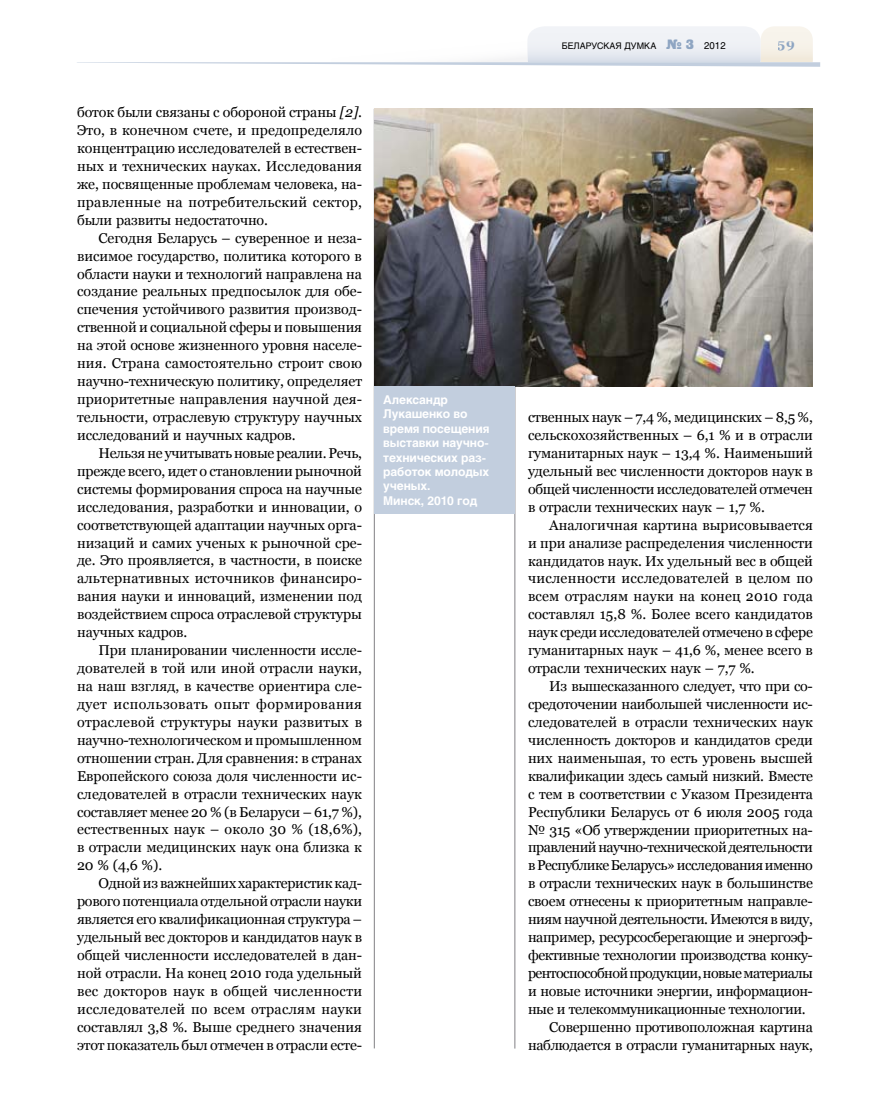
<style>
.page{position:relative;width:872px;height:1106px;background:#fff}
.page>*{position:absolute;margin:0;border:0;box-sizing:border-box;transform-origin:0 0}
.t1{font:14.25px/18px "Georgia";letter-spacing:-.015em;color:#000;text-align:justify}
.t2{font:14.25px "Georgia";letter-spacing:-.04em;color:#000}
.t3{font:14.25px "Georgia";letter-spacing:-.035em;color:#000}
.t4{font:700 13.5px "Georgia";color:#8ea5c2}
.t5{font:700 12px/14.4px "Helios";letter-spacing:-.01em;color:#fff}
.t6{font:9px "Helios";color:#000}
.s1{font-style:italic}
.s2{font-family:"Black Grotesk C";font-size:13.5px;color:#8ea5c2}
.s3{font-size:9.75px}
</style>
<div class="page">
<hr style="left:374px;top:109px;width:1px;height:939px;background:#818084">
<hr style="left:514px;top:109px;width:1px;height:939px;background:#818084">
<svg style="left:77px;top:26px;width:743px;height:41px"></svg>
<img style="left:374px;top:109px;width:439px;height:277px">
<div style="left:375px;top:386px;width:140px;height:127px;background:#c2cede"></div>
<p class="t1" style="left:77px;top:103px;width:286px">боток были связаны с обороной страны <span class="s1">[2]</span>.<br>Это, в конечном счете, и предопределяло концентрацию исследователей в естествен&shy;ных и технических науках. Исследования же, посвященные проблемам человека, на&shy;правленные на потребительский сектор, были развиты недостаточно.</p>
<p class="t1" style="left:77px;top:229px;width:286px;text-indent:21px">Сегодня Беларусь – суверенное и неза&shy;висимое государство, политика которого в области науки и технологий направлена на создание реальных предпосылок для обе&shy;спечения устойчивого развития производ&shy;ственной и социальной сферы и повышения на этой основе жизненного уровня населе&shy;ния. Страна самостоятельно строит свою научно-техническую политику, определяет приоритетные направления научной дея&shy;тельности, отраслевую структуру научных исследований и научных кадров.</p>
<p class="t1" style="left:77px;top:444px;width:286px;text-indent:21px">Нельзя не учитывать новые реалии. Речь, прежде всего, идет о становлении рыночной системы формирования спроса на научные исследования, разработки и инновации, о соответствующей адаптации научных орга&shy;низаций и самих ученых к рыночной сре&shy;де. Это проявляется, в частности, в поиске альтернативных источников финансиро&shy;вания науки и инноваций, изменении под воздействием спроса отраслевой структуры научных кадров.</p>
<p class="t1" style="left:77px;top:641px;width:286px;text-indent:21px">При планировании численности иссле&shy;дователей в той или иной отрасли науки, на наш взгляд, в качестве ориентира сле&shy;дует использовать опыт формирования отраслевой структуры науки развитых в научно-технологическом и промышленном отношении стран. Для сравнения: в странах Европейского союза доля численности ис&shy;следователей в отрасли технических наук составляет менее 20 % (в Беларуси – 61,7 %), естественных наук – около 30 % (18,6%), в отрасли медицинских наук она близка к 20 % (4,6 %).</p>
<p class="t1" style="left:77px;top:874px;width:286px;text-indent:21px">Одной из важнейших характеристик кад&shy;рового потенциала отдельной отрасли науки является его квалификационная структура – удельный вес докторов и кандидатов наук в общей численности исследователей в дан&shy;ной отрасли. На конец 2010 года удельный вес докторов наук в общей численности исследователей по всем отраслям науки составлял 3,8 %. Выше среднего значения этот показатель был отмечен в отрасли есте-</p>
<p class="t5" style="left:383px;top:392px;width:108px">Александр<br>Лукашенко во время посещения выставки научно&shy;технических раз&shy;работок молодых ученых.<br>Минск, 2010 год</p>
<p class="t6" style="left:562px;top:40px;width:165px">БЕЛАРУСКАЯ ДУМКА <span class="s2">№ 3</span> <span class="s3">2012</span></p>
<p class="t4" style="left:778px;top:36px;width:18px">59</p>
<p class="t1" style="left:528px;top:408px;width:286px">ственных наук – 7,4 %, медицинских – 8,5 %, сельскохозяйственных – 6,1 % и в отрасли гуманитарных наук – 13,4 %. Наименьший удельный вес численности докторов наук в общей численности исследователей отмечен в отрасли технических наук – 1,7 %.</p>
<p class="t1" style="left:528px;top:515px;width:286px;text-indent:21px">Аналогичная картина вырисовывается и при анализе распределения численности кандидатов наук. Их удельный вес в общей численности исследователей в целом по всем отраслям науки на конец 2010 года составлял 15,8 %. Более всего кандидатов наук среди исследователей отмечено в сфере гуманитарных наук – 41,6 %, менее всего в отрасли технических наук – 7,7 %.</p>
<p class="t1" style="left:549px;top:677px;width:265px">Из вышесказанного следует, что при со-</p>
<p class="t1" style="left:528px;top:695px;width:286px">средоточении наибольшей численности ис-</p>
<p class="t1" style="left:528px;top:713px;width:286px">следователей в отрасли технических наук</p>
<p class="t1" style="left:528px;top:731px;width:286px">численность докторов и кандидатов среди</p>
<p class="t1" style="left:528px;top:749px;width:286px">них наименьшая, то есть уровень высшей</p>
<p class="t1" style="left:528px;top:766px;width:286px">квалификации здесь самый низкий. Вместе</p>
<p class="t1" style="left:528px;top:784px;width:286px">с тем в соответствии с Указом Президента</p>
<p class="t1" style="left:528px;top:802px;width:286px">Республики Беларусь от 6 июля 2005 года</p>
<p class="t1" style="left:528px;top:820px;width:286px">№ 315 «Об утверждении приоритетных на-</p>
<p class="t3" style="left:528px;top:839px;width:286px">правлений научно-технической деятельности</p>
<p class="t2" style="left:528px;top:857px;width:286px">в Республике Беларусь» исследования именно</p>
<p class="t1" style="left:528px;top:874px;width:286px">в отрасли технических наук в большинстве</p>
<p class="t1" style="left:528px;top:892px;width:286px">своем отнесены к приоритетным направле-</p>
<p class="t1" style="left:528px;top:910px;width:286px">ниям научной деятельности. Имеются в виду,</p>
<p class="t1" style="left:528px;top:928px;width:286px">например, ресурсосберегающие и энергоэф-</p>
<p class="t1" style="left:528px;top:946px;width:286px">фективные технологии производства конку-</p>
<p class="t2" style="left:528px;top:965px;width:286px">рентоспособной продукции, новые материалы</p>
<p class="t1" style="left:528px;top:982px;width:286px">и новые источники энергии, информацион-</p>
<p class="t1" style="left:528px;top:999px;width:279px">ные и телекоммуникационные технологии.</p>
<p class="t1" style="left:549px;top:1017px;width:265px">Совершенно противоположная картина</p>
<p class="t1" style="left:528px;top:1035px;width:286px">наблюдается в отрасли гуманитарных наук,</p>
</div>
